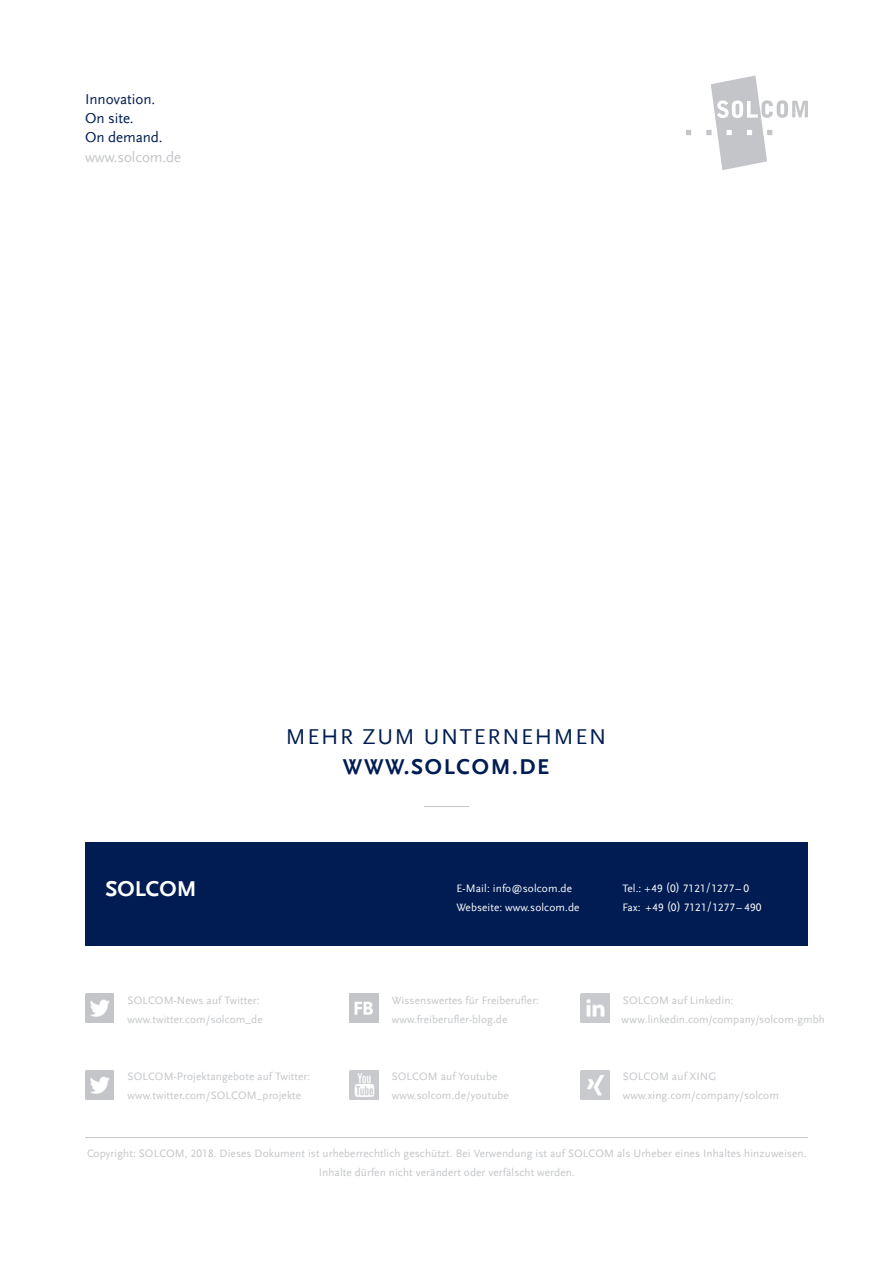
<style>
.page{position:relative;width:893px;height:1263px;background:#fff}
.page>*{position:absolute;margin:0;border:0;box-sizing:border-box;transform-origin:0 0}
.t1{font:22.5px "Scala Sans LF";letter-spacing:.075em;color:#001c52}
.t2{font:700 22.5px "Scala Sans LF";letter-spacing:.075em;color:#001c52}
.t3{font:700 22.5px "Scala Sans LF";color:#fff}
.t4{font:15px/19.2px "Scala Sans LF";letter-spacing:-.005em;color:#001c52}
.t5{font:15px "Scala Sans LF";letter-spacing:-.005em;color:#c3c5c8}
.t6{font:11.25px/19.2px "Scala Sans LF";letter-spacing:.01em;color:#c3c5c8}
.t7{font:11.25px/19.2px "Scala Sans LF";letter-spacing:.01em;color:#fff}
</style>
<div class="page">
<svg style="left:686px;top:75px;width:122px;height:95px"></svg>
<hr style="left:424px;top:806px;width:45px;height:1px;background:#c3c5c8">
<img style="left:580px;top:994px;width:29px;height:28px">
<img style="left:85px;top:994px;width:29px;height:28px">
<img style="left:349px;top:1070px;width:29px;height:29px">
<img style="left:85px;top:1070px;width:29px;height:29px">
<img style="left:580px;top:1070px;width:29px;height:29px">
<div style="left:85px;top:843px;width:722px;height:103px;background:#001c52"></div>
<hr style="left:85px;top:1137px;width:723px;height:1px;background:#c3c5c8">
<div style="left:349px;top:994px;width:29px;height:29px;background:#c3c5c8"></div>
<svg style="left:355px;top:1002px;width:18px;height:13px"></svg>
<h2 class="t4" style="left:85px;top:90px;width:79px">Innovation.<br>On site.<br>On demand.</h2>
<h2 class="t5" style="left:85px;top:149px;width:98px">www.solcom.de</h2>
<h1 class="t1" style="left:286px;top:724px;width:322px">MEHR ZUM UNTERNEHMEN</h1>
<h1 class="t2" style="left:343px;top:754px;width:208px">WWW.SOLCOM.DE</h1>
<h1 class="t3" style="left:106px;top:876px;width:92px">SOLCOM</h1>
<p class="t7" style="left:456px;top:879px;width:125px">E-Mail: info@solcom.de<br>Webseite: www.solcom.de</p>
<p class="t7" style="left:622px;top:879px;width:141px">Tel.: +49 (0) 7121/1277– 0<br>Fax: +49 (0) 7121/1277– 490</p>
<p class="t6" style="left:128px;top:990px;width:137px">SOLCOM-News auf Twitter: www.twitter.com/solcom_de</p>
<p class="t6" style="left:128px;top:1067px;width:184px">SOLCOM-Projektangebote auf Twitter: www.twitter.com/SOLCOM_projekte</p>
<p class="t6" style="left:392px;top:990px;width:149px">Wissenswertes für Freiberufler: www.freiberufler-blog.de</p>
<p class="t6" style="left:621px;top:990px;width:205px">SOLCOM auf Linkedin: www.linkedin.com/company/solcom-gmbh</p>
<p class="t6" style="left:392px;top:1067px;width:119px">SOLCOM auf Youtube www.solcom.de/youtube</p>
<p class="t6" style="left:623px;top:1067px;width:157px">SOLCOM auf XING www.xing.com/company/solcom</p>
<p class="t6" style="left:87px;top:1143px;width:721px;text-align:center">Copyright: SOLCOM, 2018. Dieses Dokument ist urheberrechtlich geschützt. Bei Verwendung ist auf SOLCOM als Urheber eines Inhaltes hinzuweisen.<br>Inhalte dürfen nicht verändert oder verfälscht werden.</p>
</div>
